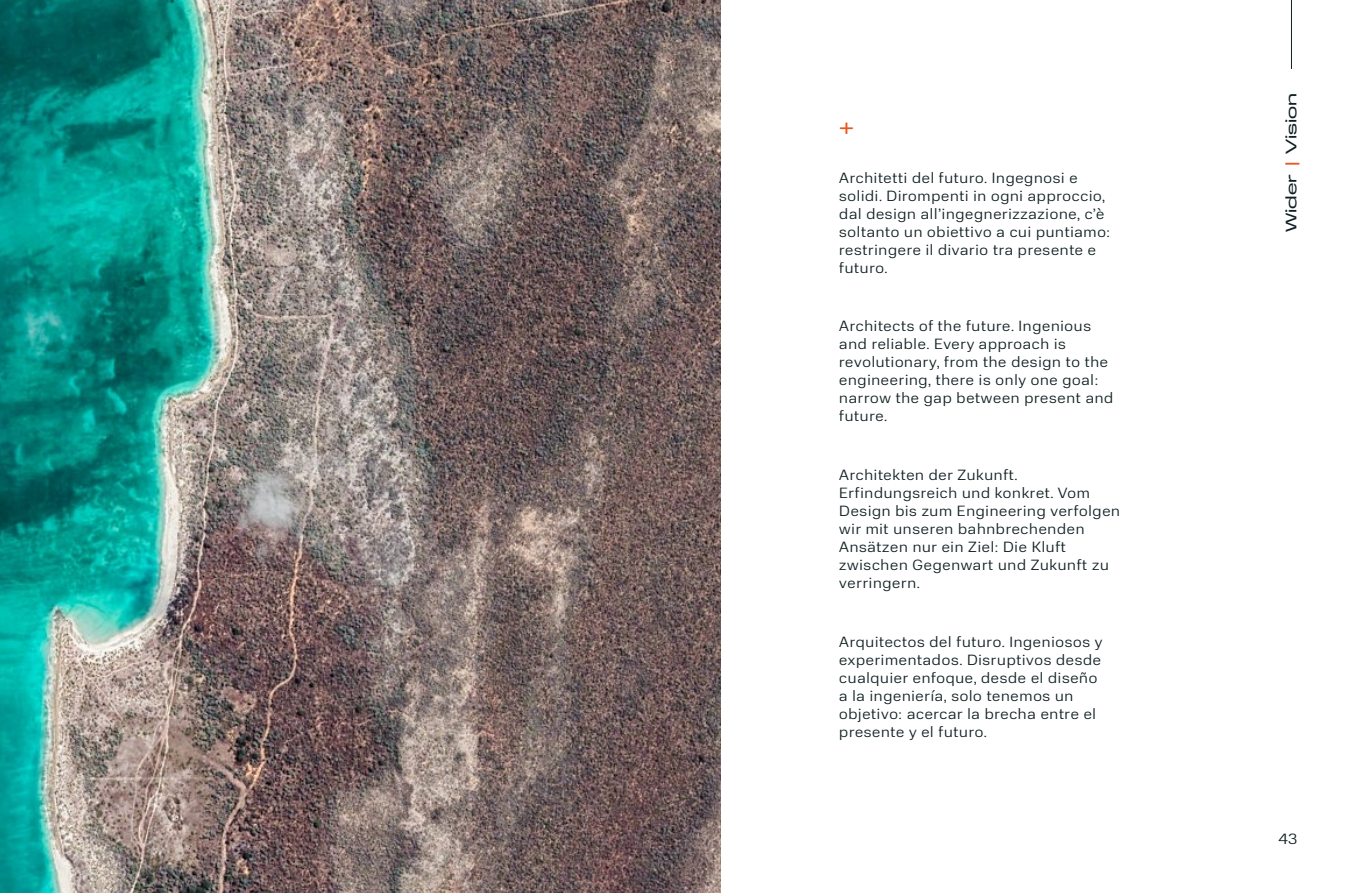
<style>
.page{position:relative;width:1361px;height:893px;background:#fff}
.page>*{position:absolute;margin:0;border:0;box-sizing:border-box;transform-origin:0 0}
.t1{font:18px "Normalidad Ultra Extended";color:#ea561d}
.t2{font:300 15px/18px "Normalidad Text";letter-spacing:.05em;color:#112023}
.t3{font:15px "Normalidad Ultra Extended";color:#112023}
.s1{color:#ea561d}
</style>
<div class="page">
<img style="left:0;top:0;width:721px;height:893px">
<hr style="left:1291px;top:0;width:1px;height:69px;background:#112023">
<p class="t1" style="left:839px;top:116px;width:16px">+</p>
<p class="t2" style="left:839px;top:168px;width:272px">Architetti del futuro. Ingegnosi e solidi. Dirompenti in ogni approccio, dal design all’ingegnerizzazione, c’è soltanto un obiettivo a cui puntiamo: restringere il divario tra presente e futuro.</p>
<p class="t2" style="left:839px;top:316px;width:275px">Architects of the future. Ingenious and reliable. Every approach is revolutionary, from the design to the engineering, there is only one goal: narrow the gap between present and future.</p>
<p class="t2" style="left:839px;top:465px;width:282px">Architekten der Zukunft.<br>Erfindungsreich und konkret. Vom<br>Design bis zum Engineering verfolgen wir mit unseren bahnbrechenden<br>Ansätzen nur ein Ziel: Die Kluft zwischen Gegenwart und Zukunft zu verringern.</p>
<p class="t2" style="left:839px;top:632px;width:265px">Arquitectos del futuro. Ingeniosos y experimentados. Disruptivos desde cualquier enfoque, desde el diseño a la ingeniería, solo tenemos un objetivo: acercar la brecha entre el presente y el futuro.</p>
<p class="t3" style="left:1280px;top:232px;width:141px;rotate:-90deg">Wider <span class="s1">|</span> Vision</p>
<p class="t2" style="left:1278px;top:829px;width:20px">43</p>
</div>
